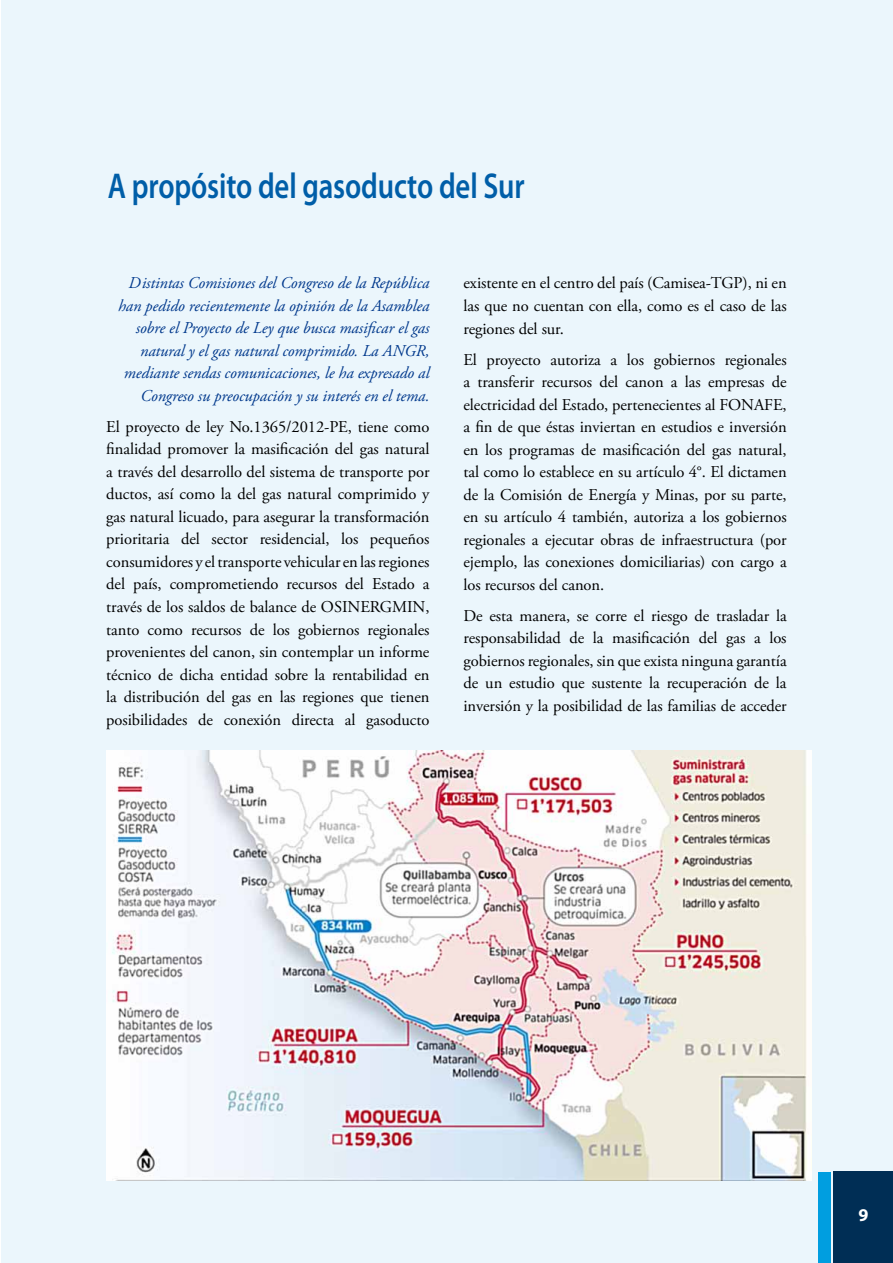
<style>
.page{position:relative;width:893px;height:1263px;background:#fff}
.page>*{position:absolute;margin:0;border:0;box-sizing:border-box;transform-origin:0 0}
.t1{font:600 36px "Myriad Pro";letter-spacing:-.005em;color:#005ea8;scale:.8 1}
.t2{font:700 18px "Myriad Pro";color:#fff}
.t3{font:16.5px/22.5px "Adobe Garamond Pro";letter-spacing:-.005em;color:#000;text-align:justify}
.t4{font:italic 16.5px/22.5px "Adobe Garamond Pro";letter-spacing:-.005em;color:#00388c;text-align:right}
</style>
<div class="page">
<div style="left:1px;top:0;width:892px;height:1263px;background:#ebf6fc"></div>
<div style="left:833px;top:1171px;width:60px;height:92px;background:#002e55"></div>
<div style="left:818px;top:1171px;width:13px;height:92px;background:#009ee0"></div>
<img style="left:106px;top:750px;width:705px;height:431px">
<h1 class="t1" style="left:108px;top:163px;width:523px">A propósito del gasoducto del Sur</h1>
<p class="t4" style="left:118px;top:272px;width:313px">Distintas Comisiones del Congreso de la República han pedido recientemente la opinión de la Asamblea sobre el Proyecto de Ley que busca masificar el gas natural y el gas natural comprimido. La ANGR, mediante sendas comunicaciones, le ha expresado al Congreso su preocupación y su interés en el tema.</p>
<p class="t3" style="left:106px;top:416px;width:325px">El proyecto de ley No.1365/2012-PE, tiene como finalidad promover la masificación del gas natural a través del desarrollo del sistema de transporte por ductos, así como la del gas natural comprimido y gas natural licuado, para asegurar la transformación prioritaria del sector residencial, los pequeños consumidores y el transporte vehicular en las regiones del país, comprometiendo recursos del Estado a través de los saldos de balance de OSINERGMIN, tanto como recursos de los gobiernos regionales provenientes del canon, sin contemplar un informe técnico de dicha entidad sobre la rentabilidad en la distribución del gas en las regiones que tienen posibilidades de conexión directa al gasoducto</p>
<p class="t3" style="left:463px;top:273px;width:325px">existente en el centro del país (Camisea-TGP), ni en las que no cuentan con ella, como es el caso de las regiones del sur.</p>
<p class="t3" style="left:463px;top:349px;width:325px">El proyecto autoriza a los gobiernos regionales a transferir recursos del canon a las empresas de electricidad del Estado, pertenecientes al FONAFE, a fin de que éstas inviertan en estudios e inversión en los programas de masificación del gas natural, tal como lo establece en su artículo 4°. El dictamen de la Comisión de Energía y Minas, por su parte, en su artículo 4 también, autoriza a los gobiernos regionales a ejecutar obras de infraestructura (por ejemplo, las conexiones domiciliarias) con cargo a los recursos del canon.</p>
<p class="t3" style="left:463px;top:605px;width:325px">De esta manera, se corre el riesgo de trasladar la responsabilidad de la masificación del gas a los gobiernos regionales, sin que exista ninguna garantía de un estudio que sustente la recuperación de la inversión y la posibilidad de las familias de acceder</p>
<p class="t2" style="left:858px;top:1203px;width:11px">9</p>
</div>
